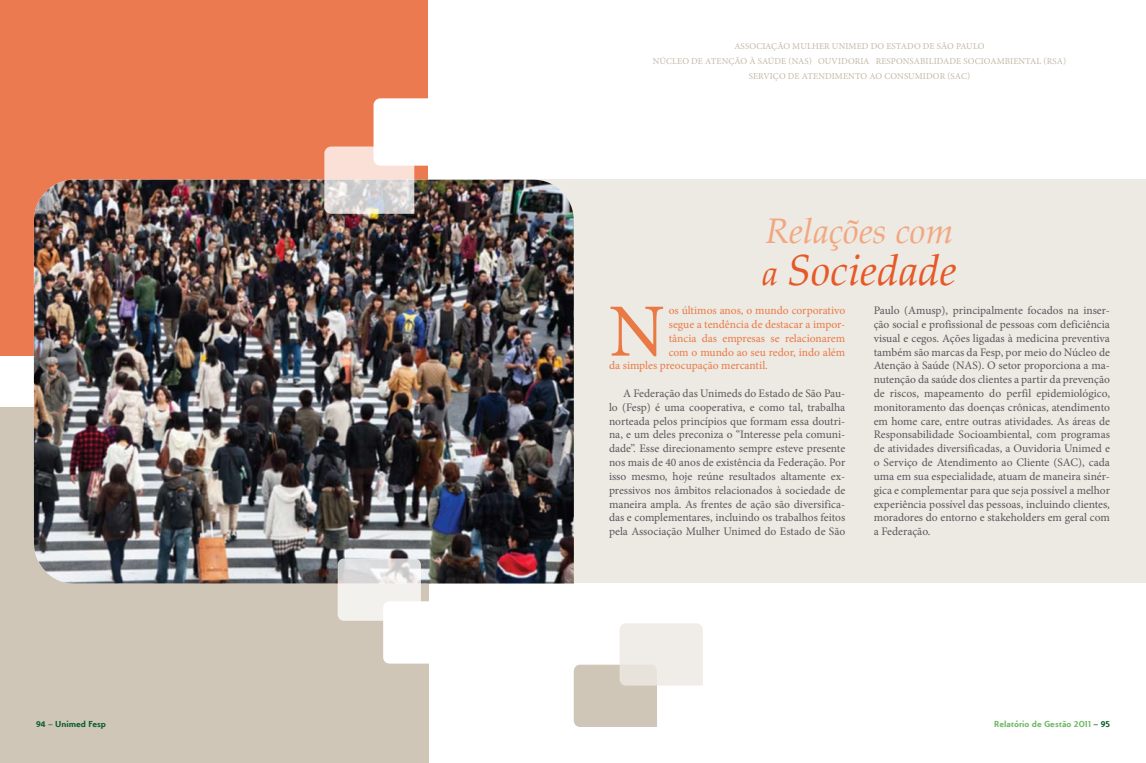
<style>
.page{position:relative;width:1146px;height:763px;background:#fff}
.page>*{position:absolute;margin:0;border:0;box-sizing:border-box;transform-origin:0 0}
.t1{font:75.2px "Minion Pro";color:#ea7a45}
.t2{font:italic 43.5px "Palatino Linotype";color:#e65926}
.t3{font:italic 35.5px "Palatino Linotype";color:#f2a780}
.t4{font:11.5px/13.8px "Minion Pro";color:#58595b;text-align:justify}
.t5{font:11.5px "Minion Pro";color:#ea7a45}
.t6{font:9px/15px "Minion Pro";letter-spacing:.01em;color:#c4b8a7;text-align:center}
.t7{font:700 9px "Unimed";color:#70b966}
.t8{font:700 9px "Unimed";color:#0e6031}
.s1{font-size:35.5px}
.s2{color:#46754a}
.s3{color:#0e6031}
</style>
<div class="page">
<div style="left:428px;top:180px;width:717px;height:403px;background:#ede9e3"></div>
<div style="left:0;top:0;width:428px;height:356px;background:#eb7a51"></div>
<div style="left:0;top:407px;width:428px;height:356px;background:#cfc6b8"></div>
<img style="left:34px;top:180px;width:539px;height:403px">
<svg style="left:324px;top:98px;width:139px;height:116px"></svg>
<svg style="left:573px;top:623px;width:129px;height:104px"></svg>
<svg style="left:337px;top:558px;width:129px;height:105px"></svg>
<p class="t6" style="left:652px;top:39px;width:415px">Associação mulher unimed do estado de são paulo<br>núcleo de atenção à saúde (nas) ouvidoria responsabilidade socioambiental (rsa) serviço de atendimento ao consumidor (sac)</p>
<h3 class="t3" style="left:765px;top:205px;width:189px">Relações com</h3>
<h2 class="t2" style="left:762px;top:239px;width:196px"><span class="s1">a</span> Sociedade</h2>
<h1 class="t1" style="left:609px;top:281px;width:54px">N</h1>
<p class="t5" style="left:668px;top:303px;width:178px">os últimos anos, o mundo corporativo</p>
<p class="t5" style="left:668px;top:316px;width:178px">segue a tendência de destacar a impor-</p>
<p class="t5" style="left:668px;top:330px;width:178px">tância das empresas se relacionarem</p>
<p class="t5" style="left:668px;top:344px;width:178px">com o mundo ao seu redor, indo além</p>
<p class="t5" style="left:609px;top:358px;width:160px">da simples preocupação mercantil.</p>
<p class="t4" style="left:609px;top:386px;width:238px;text-indent:14px">A Federação das Unimeds do Estado de São Pau&shy;lo (Fesp) é uma cooperativa, e como tal, trabalha norteada pelos princípios que formam essa doutri&shy;na, e um deles preconiza o “Interesse pela comuni&shy;dade”. Esse direcionamento sempre esteve presente nos mais de 40 anos de existência da Federação. Por isso mesmo, hoje reúne resultados altamente ex&shy;pressivos nos âmbitos relacionados à sociedade de maneira ampla. As frentes de ação são diversifica&shy;das e complementares, incluindo os trabalhos feitos pela Associação Mulher Unimed do Estado de São</p>
<p class="t4" style="left:873px;top:303px;width:238px">Paulo (Amusp), principalmente focados na inser&shy;ção social e profissional de pessoas com deficiência visual e cegos. Ações ligadas à medicina preventiva também são marcas da Fesp, por meio do Núcleo de Atenção à Saúde (NAS). O setor proporciona a ma&shy;nutenção da saúde dos clientes a partir da prevenção de riscos, mapeamento do perfil epidemiológico, monitoramento das doenças crônicas, atendimento em home care, entre outras atividades. As áreas de Responsabilidade Socioambiental, com programas de atividades diversificadas, a Ouvidoria Unimed e o Serviço de Atendimento ao Cliente (SAC), cada uma em sua especialidade, atuam de maneira sinér&shy;gica e complementar para que seja possível a melhor experiência possível das pessoas, incluindo clientes, moradores do entorno e stakeholders em geral com a Federação.</p>
<p class="t8" style="left:36px;top:718px;width:71px">94 <span class="s2">–</span> Unimed Fesp</p>
<p class="t7" style="left:994px;top:718px;width:117px">Relatório de Gestão 2011 <span class="s2">–</span> <span class="s3">95</span></p>
</div>
